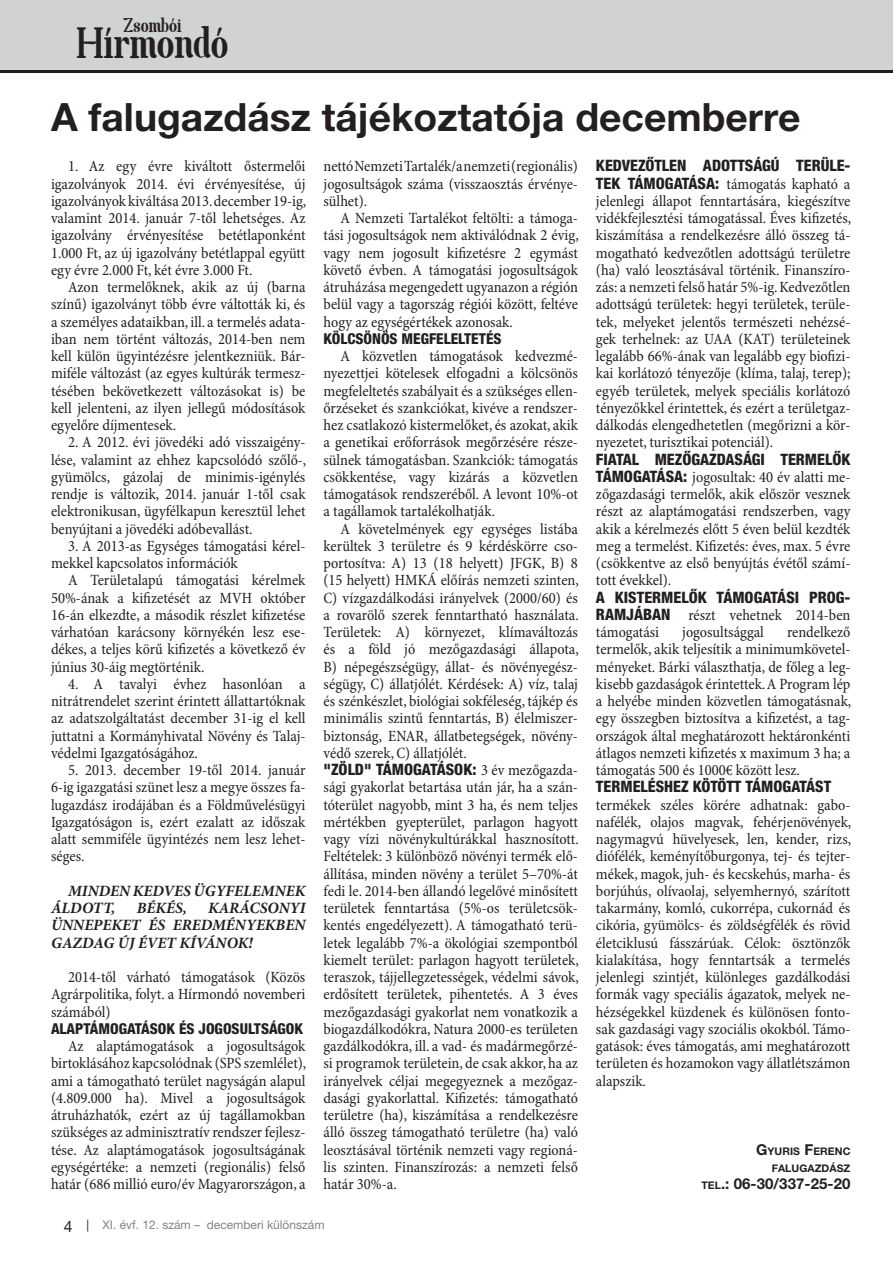
<style>
.page{position:relative;width:893px;height:1263px;background:#fff}
.page>*{position:absolute;margin:0;border:0;box-sizing:border-box;transform-origin:0 0}
.t1{font:41.7px "Spatha Serif";color:#231f20}
.cim_2has{font:700 39px "Helvetica Neue LT Pro";color:#231f20}
.t2{font:18.9px "Spatha Serif";color:#231f20}
.kenyer{font:condensed 15.75px/17.2px "Minion Pro";color:#231f20;text-align:justify}
.szovegkozti{font:condensed 15.75px/17.2px "Minion Pro";color:#231f20;text-align:justify}
.szovegkozti-2{font:800 condensed 15.75px/17.2px "Helvetica Neue LT Pro";color:#231f20;text-align:justify}
.kenyer-2{font:italic 700 15.75px/17.2px "Minion Pro";color:#231f20}
.kenyer-3{font:15.75px "Helvetica Neue LT Pro";color:#231f20}
.szovegkozti-3{font:800 condensed 15px "Helvetica Neue LT Pro";color:#231f20}
.alairas{font:700 15px "Helvetica Neue LT Pro";letter-spacing:.005em;color:#231f20}
.t3{font:12px "Helvetica Neue LT Pro";color:#808285}
.alairas-2{font:700 10.5px "Helvetica Neue LT Pro";letter-spacing:.005em;color:#231f20}
.s1{font-family:"Helvetica Neue LT Pro";font-weight:800}
.s2{color:#231f20}
.s3{font-family:"Minion Pro";font-weight:400}
.s4{font-size:15px}
.s5{font-size:10.5px}
</style>
<div class="page">
<div style="left:0;top:0;width:893px;height:72px;background:#d1d2d4"></div>
<hr style="left:0;top:70px;width:893px;height:2px;background:#231f20">
<p class="t2" style="left:124px;top:13px;width:59px">Zsombói</p>
<h1 class="t1" style="left:77px;top:17px;width:153px">Hírmondó</h1>
<p class="cim_2has" style="left:51px;top:93px;width:751px">A falugazdász tájékoztatója decemberre</p>
<p class="kenyer" style="left:51px;top:158px;width:257px;text-indent:17px">1. Az egy évre kiváltott őstermelői igazolványok 2014. évi érvényesítése, új igazolványok kiváltása 2013. december 19-ig, valamint 2014. január 7-től lehetséges. Az igazolvány érvényesítése betétlaponként 1.000 Ft, az új igazolvány betétlappal együtt egy évre 2.000 Ft, két évre 3.000 Ft.</p>
<p class="kenyer" style="left:51px;top:279px;width:256px;text-indent:17px">Azon termelőknek, akik az új (barna színű) igazolványt több évre váltották ki, és a személyes adataikban, ill. a termelés adata&shy;iban nem történt változás, 2014-ben nem kell külön ügyintézésre jelentkezniük. Bár&shy;miféle változást (az egyes kultúrák termesz&shy;tésében bekövetkezett változásokat is) be kell jelenteni, az ilyen jellegű módosítások egyelőre díjmentesek.</p>
<p class="kenyer" style="left:51px;top:434px;width:257px;text-indent:17px">2. A 2012. évi jövedéki adó visszaigény&shy;lése, valamint az ehhez kapcsolódó szőlő-, gyümölcs, gázolaj de minimis-igénylés rendje is változik, 2014. január 1-től csak elektronikusan, ügyfélkapun keresztül lehet benyújtani a jövedéki adóbevallást.</p>
<p class="kenyer" style="left:51px;top:538px;width:256px;text-indent:17px">3. A 2013-as Egységes támogatási kérel&shy;mekkel kapcsolatos információk</p>
<p class="kenyer" style="left:51px;top:572px;width:256px;text-indent:17px">A Területalapú támogatási kérelmek 50%-ának a kifizetését az MVH október 16-án elkezdte, a második részlet kifizetése várhatóan karácsony környékén lesz ese&shy;dékes, a teljes körű kifizetés a következő év június 30-áig megtörténik.</p>
<p class="kenyer" style="left:51px;top:676px;width:256px;text-indent:17px">4. A tavalyi évhez hasonlóan a nitrátrendelet szerint érintett állattartóknak az adatszolgáltatást december 31-ig el kell juttatni a Kormányhivatal Növény és Talaj&shy;védelmi Igazgatóságához.</p>
<p class="kenyer" style="left:51px;top:762px;width:256px;text-indent:17px">5. 2013. december 19-től 2014. január 6-ig igazgatási szünet lesz a megye összes fa&shy;lugazdász irodájában és a Földművelésügyi Igazgatóságon is, ezért ezalatt az időszak alatt semmiféle ügyintézés nem lesz lehet&shy;séges.</p>
<p class="kenyer-2" style="left:51px;top:882px;width:256px;text-indent:17px">MINDEN KEDVES ÜGYFELEMNEK<br>ÁLDOTT,</p>
<p class="kenyer-2" style="left:137px;top:899px;width:52px">BÉKÉS,</p>
<p class="kenyer-2" style="left:51px;top:899px;width:256px;text-align:justify;text-indent:157px">KARÁCSONYI ÜNNEPEKET ÉS EREDMÉNYEKBEN GAZDAG ÚJ ÉVET KÍVÁNOK!</p>
<p class="kenyer" style="left:51px;top:969px;width:256px;text-indent:17px">2014-től várható támogatások (Közös Agrárpolitika, folyt. a Hírmondó novemberi számából)</p>
<p class="szovegkozti-3" style="left:51px;top:1019px;width:253px">ALAPTÁMOGATÁSOK ÉS JOGOSULTSÁGOK</p>
<p class="kenyer" style="left:51px;top:1038px;width:257px;text-indent:17px">Az alaptámogatások a jogosultságok birtoklásához kapcsolódnak (SPS szemlélet), ami a támogatható terület nagyságán alapul (4.809.000 ha). Mivel a jogosultságok átruházhatók, ezért az új tagállamokban szükséges az adminisztratív rendszer fejlesz&shy;tése. Az alaptámogatások jogosultságának egységértéke: a nemzeti (regionális) felső határ (686 millió euro/év Magyarországon, a</p>
<p class="kenyer" style="left:323px;top:158px;width:256px">nettó Nemzeti Tartalék/a nemzeti (regionális) jogosultságok száma (visszaosztás érvénye&shy;sülhet).</p>
<p class="kenyer" style="left:323px;top:210px;width:257px;text-indent:17px">A Nemzeti Tartalékot feltölti: a támoga&shy;tási jogosultságok nem aktiválódnak 2 évig, vagy nem jogosult kifizetésre 2 egymást követő évben. A támogatási jogosultságok átruházása megengedett ugyanazon a régión belül vagy a tagország régiói között, feltéve hogy az egységértékek azonosak.</p>
<p class="szovegkozti-3" style="left:323px;top:329px;width:180px">KÖLCSÖNÖS MEGFELELTETÉS</p>
<p class="kenyer" style="left:323px;top:348px;width:256px;text-indent:17px">A közvetlen támogatások kedvezmé&shy;nyezettjei kötelesek elfogadni a kölcsönös megfeleltetés szabályait és a szükséges ellen&shy;őrzéseket és szankciókat, kivéve a rendszer&shy;hez csatlakozó kistermelőket, és azokat, akik a genetikai erőforrások megőrzésére része&shy;sülnek támogatásban. Szankciók: támogatás csökkentése, vagy kizárás a közvetlen támogatások rendszeréből. A levont 10%-ot a tagállamok tartalékolhatják.</p>
<p class="kenyer" style="left:323px;top:521px;width:257px;text-indent:17px">A követelmények egy egységes listába kerültek 3 területre és 9 kérdéskörre cso&shy;portosítva: A) 13 (18 helyett) JFGK, B) 8 (15 helyett) HMKÁ előírás nemzeti szinten, C) vízgazdálkodási irányelvek (2000/60) és a rovarölő szerek fenntartható használata.<br>Területek: A) környezet, klímaváltozás és a föld jó mezőgazdasági állapota, B) népegészségügy, állat- és növényegész&shy;ségügy, C) állatjólét. Kérdések: A) víz, talaj és szénkészlet, biológiai sokféleség, tájkép és minimális szintű fenntartás, B) élelmiszer&shy;biztonság, ENAR, állatbetegségek, növény&shy;védő szerek, C) állatjólét.</p>
<p class="szovegkozti" style="left:323px;top:762px;width:257px"><span class="s1">"ZÖLD" TÁMOGATÁSOK:</span> 3 év mezőgazda&shy;sági gyakorlat betartása után jár, ha a szán&shy;tóterület nagyobb, mint 3 ha, és nem teljes mértékben gyepterület, parlagon hagyott vagy vízi növénykultúrákkal hasznosított.<br>Feltételek: 3 különböző növényi termék elő&shy;állítása, minden növény a terület 5–70%-át fedi le. 2014-ben állandó legelővé minősített területek fenntartása (5%-os területcsök&shy;kentés engedélyezett). A támogatható terü&shy;letek legalább 7%-a ökológiai szempontból kiemelt terület: parlagon hagyott területek, teraszok, tájjellegzetességek, védelmi sávok, erdősített területek, pihentetés. A 3 éves mezőgazdasági gyakorlat nem vonatkozik a biogazdálkodókra, Natura 2000-es területen gazdálkodókra, ill. a vad- és madármegőrzé&shy;si programok területein, de csak akkor, ha az irányelvek céljai megegyeznek a mezőgaz&shy;dasági gyakorlattal. Kifizetés: támogatható területre (ha), kiszámítása a rendelkezésre álló összeg támogatható területre (ha) való leosztásával történik nemzeti vagy regioná&shy;lis szinten. Finanszírozás: a nemzeti felső határ 30%-a.</p>
<p class="kenyer-3" style="left:64px;top:1217px;width:10px">4</p>
<p class="t3" style="left:87px;top:1217px;width:240px"><span class="s2">|</span> XI. évf. 12. szám – decemberi különszám</p>
<p class="szovegkozti" style="left:596px;top:158px;width:257px"><span class="s1">KEDVEZŐTLEN ADOTTSÁGÚ TERÜLE-TEK TÁMOGATÁSA:</span> támogatás kapható a jelenlegi állapot fenntartására, kiegészítve vidékfejlesztési támogatással. Éves kifizetés, kiszámítása a rendelkezésre álló összeg tá&shy;mogatható kedvezőtlen adottságú területre (ha) való leosztásával történik. Finanszíro&shy;zás: a nemzeti felső határ 5%-ig. Kedvezőtlen adottságú területek: hegyi területek, terüle&shy;tek, melyeket jelentős természeti nehézsé&shy;gek terhelnek: az UAA (KAT) területeinek legalább 66%-ának van legalább egy biofizi&shy;kai korlátozó tényezője (klíma, talaj, terep); egyéb területek, melyek speciális korlátozó tényezőkkel érintettek, és ezért a területgaz&shy;dálkodás elengedhetetlen (megőrizni a kör&shy;nyezetet, turisztikai potenciál).</p>
<p class="szovegkozti" style="left:596px;top:452px;width:256px"><span class="s1">FIATAL MEZŐGAZDASÁGI TERMELŐK TÁMOGATÁSA:</span> jogosultak: 40 év alatti me&shy;zőgazdasági termelők, akik először vesznek részt az alaptámogatási rendszerben, vagy akik a kérelmezés előtt 5 éven belül kezdték meg a termelést. Kifizetés: éves, max. 5 évre (csökkentve az első benyújtás évétől számí&shy;tott évekkel).</p>
<p class="szovegkozti-2" style="left:596px;top:588px;width:256px">A KISTERMELŐK TÁMOGATÁSI PROG-RAMJÁBAN <span class="s3">részt vehetnek 2014-ben támogatási</span></p>
<p class="szovegkozti" style="left:596px;top:624px;width:257px;text-indent:191px">rendelkező termelők, akik teljesítik a minimumkövetel&shy;ményeket. Bárki választhatja, de főleg a leg&shy;kisebb gazdaságok érintettek. A Program lép a helyébe minden közvetlen támogatásnak, egy összegben biztosítva a kifizetést, a tag&shy;országok által meghatározott hektáronkénti átlagos nemzeti kifizetés x maximum 3 ha; a támogatás 500 és 1000€ között lesz.</p>
<p class="szovegkozti-2" style="left:596px;top:778px;width:237px">TERMELÉSHEZ KÖTÖTT TÁMOGATÁST</p>
<p class="szovegkozti" style="left:596px;top:797px;width:257px">termékek széles körére adhatnak: gabo&shy;nafélék, olajos magvak, fehérjenövények, nagymagvú hüvelyesek, len, kender, rizs, diófélék, keményítőburgonya, tej- és tejter&shy;mékek, magok, juh- és kecskehús, marha- és borjúhús, olívaolaj, selyemhernyó, szárított takarmány, komló, cukorrépa, cukornád és cikória, gyümölcs- és zöldségfélék és rövid életciklusú fásszárúak. Célok: ösztönzők kialakítása, hogy fenntartsák a termelés jelenlegi szintjét, különleges gazdálkodási formák vagy speciális ágazatok, melyek ne&shy;hézségekkel küzdenek és különösen fonto&shy;sak gazdasági vagy szociális okokból. Támo&shy;gatások: éves támogatás, ami meghatározott területen és hozamokon vagy állatlétszámon alapszik.</p>
<p class="szovegkozti" style="left:682px;top:624px;width:83px">jogosultsággal</p>
<p class="alairas-2" style="left:756px;top:1144px;width:96px"><span class="s4">G</span>YURIS <span class="s4">F</span>ERENC</p>
<p class="alairas-2" style="left:772px;top:1162px;width:80px">FALUGAZDÁSZ</p>
<p class="alairas" style="left:701px;top:1174px;width:151px"><span class="s5">TEL</span>.: 06-30/337-25-20</p>
</div>
